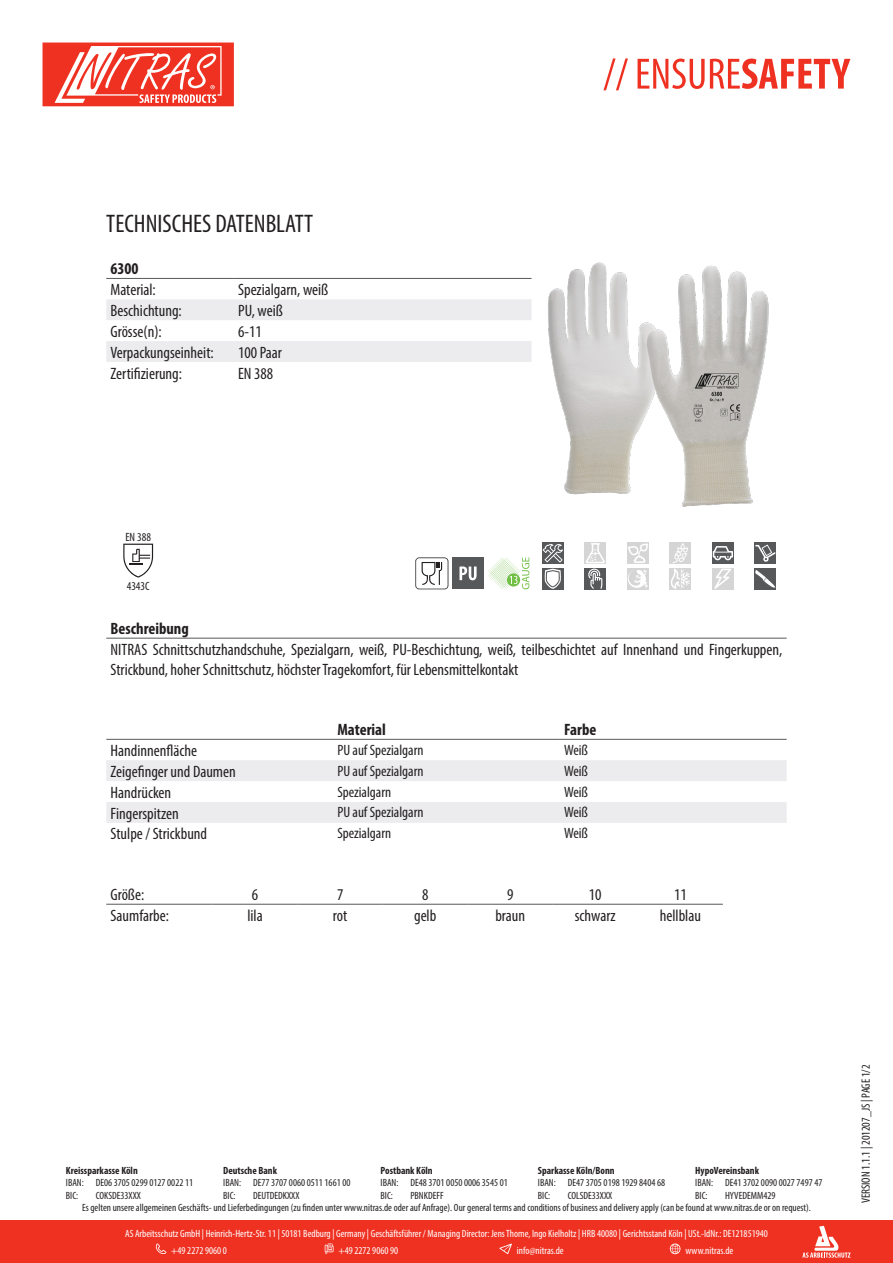
<style>
.page{position:relative;width:893px;height:1263px;background:#fff}
.page>*{position:absolute;margin:0;border:0;box-sizing:border-box;transform-origin:0 0}
.t1{font:condensed 25.5px "Myriad Pro";color:#231f20}
.t2{font:condensed 16.5px/19.8px "Myriad Pro";color:#231f20}
.t3{font:700 condensed 16.5px "Myriad Pro";color:#231f20}
.t4{font:condensed 15px "Myriad Pro";color:#231f20}
.t5{font:condensed 12px "Myriad Pro";color:#231f20}
.t6{font:condensed 10.5px/12.6px "Myriad Pro";color:#231f20}
.t7{font:condensed 10.5px/17px "Myriad Pro";color:#fff}
.t8{font:700 condensed 10.5px "Myriad Pro";color:#231f20}
</style>
<div class="page">
<svg style="left:603px;top:58px;width:247px;height:32px"></svg>
<svg style="left:43px;top:43px;width:191px;height:63px"></svg>
<div style="left:0;top:1220px;width:893px;height:43px;background:#ef3122"></div>
<svg style="left:802px;top:1226px;width:48px;height:32px"></svg>
<svg style="left:156px;top:1243px;width:10px;height:11px"></svg>
<svg style="left:325px;top:1243px;width:9px;height:11px"></svg>
<svg style="left:499px;top:1243px;width:13px;height:11px"></svg>
<svg style="left:670px;top:1243px;width:10px;height:11px"></svg>
<svg style="left:106px;top:299px;width:425px;height:63px"></svg>
<hr style="left:106px;top:278px;width:128px;height:1px;background:#57585a">
<hr style="left:234px;top:278px;width:297px;height:1px;background:#57585a">
<img style="left:531px;top:262px;width:238px;height:245px">
<svg style="left:123px;top:544px;width:30px;height:34px"></svg>
<svg style="left:415px;top:557px;width:33px;height:32px"></svg>
<div style="left:452px;top:557px;width:32px;height:32px;background:#57585a"></div>
<svg style="left:459px;top:566px;width:18px;height:14px"></svg>
<svg style="left:488px;top:557px;width:41px;height:32px"></svg>
<div style="left:542px;top:542px;width:21px;height:22px;background:#57585a"></div>
<svg style="left:543px;top:544px;width:20px;height:18px"></svg>
<div style="left:585px;top:542px;width:21px;height:22px;background:#d5d5d6"></div>
<svg style="left:586px;top:543px;width:19px;height:20px"></svg>
<div style="left:627px;top:542px;width:21px;height:22px;background:#d5d5d6"></div>
<svg style="left:628px;top:543px;width:20px;height:20px"></svg>
<div style="left:670px;top:542px;width:21px;height:22px;background:#d5d5d6"></div>
<div style="left:712px;top:542px;width:21px;height:22px;background:#57585a"></div>
<svg style="left:713px;top:546px;width:20px;height:14px"></svg>
<div style="left:755px;top:542px;width:21px;height:22px;background:#57585a"></div>
<svg style="left:755px;top:545px;width:21px;height:17px"></svg>
<div style="left:542px;top:568px;width:21px;height:21px;background:#57585a"></div>
<svg style="left:544px;top:569px;width:17px;height:20px"></svg>
<div style="left:585px;top:568px;width:21px;height:21px;background:#57585a"></div>
<svg style="left:588px;top:569px;width:14px;height:20px"></svg>
<div style="left:627px;top:568px;width:21px;height:21px;background:#d5d5d6"></div>
<svg style="left:628px;top:569px;width:20px;height:19px"></svg>
<div style="left:670px;top:568px;width:21px;height:21px;background:#d5d5d6"></div>
<svg style="left:671px;top:543px;width:19px;height:46px"></svg>
<div style="left:712px;top:568px;width:21px;height:21px;background:#d5d5d6"></div>
<svg style="left:714px;top:569px;width:17px;height:20px"></svg>
<div style="left:755px;top:568px;width:21px;height:21px;background:#57585a"></div>
<svg style="left:755px;top:570px;width:20px;height:18px"></svg>
<hr style="left:106px;top:638px;width:681px;height:1px;background:#57585a">
<svg style="left:106px;top:760px;width:681px;height:63px"></svg>
<hr style="left:106px;top:739px;width:227px;height:1px;background:#57585a">
<hr style="left:333px;top:739px;width:227px;height:1px;background:#57585a">
<hr style="left:560px;top:739px;width:227px;height:1px;background:#57585a">
<hr style="left:106px;top:904px;width:107px;height:1px;background:#57585a">
<hr style="left:213px;top:904px;width:85px;height:1px;background:#57585a">
<hr style="left:298px;top:904px;width:85px;height:1px;background:#57585a">
<hr style="left:383px;top:904px;width:85px;height:1px;background:#57585a">
<hr style="left:468px;top:904px;width:85px;height:1px;background:#57585a">
<hr style="left:553px;top:904px;width:85px;height:1px;background:#57585a">
<hr style="left:638px;top:904px;width:85px;height:1px;background:#57585a">
<p class="t1" style="left:106px;top:208px;width:208px">TECHNISCHES DATENBLATT</p>
<p class="t3" style="left:111px;top:258px;width:30px">6300</p>
<p class="t2" style="left:111px;top:279px;width:47px">Material:</p>
<p class="t2" style="left:238px;top:279px;width:92px">Spezialgarn, weiß</p>
<p class="t2" style="left:111px;top:300px;width:73px">Beschichtung:</p>
<p class="t2" style="left:238px;top:300px;width:46px">PU, weiß</p>
<p class="t2" style="left:111px;top:321px;width:53px">Grösse(n):</p>
<p class="t2" style="left:238px;top:321px;width:25px">6-11</p>
<p class="t2" style="left:111px;top:342px;width:105px">Verpackungseinheit:</p>
<p class="t2" style="left:238px;top:342px;width:45px">100 Paar</p>
<p class="t2" style="left:111px;top:363px;width:73px">Zertifizierung:</p>
<p class="t2" style="left:238px;top:363px;width:37px">EN 388</p>
<p class="t5" style="left:125px;top:529px;width:27px">EN 388</p>
<p class="t5" style="left:127px;top:578px;width:24px">4343C</p>
<p class="t3" style="left:111px;top:618px;width:80px">Beschreibung</p>
<p class="t2" style="left:111px;top:639px;width:673px">NITRAS Schnittschutzhandschuhe, Spezialgarn, weiß, PU-Beschichtung, weiß, teilbeschichtet auf Innenhand und Fingerkuppen,<br>Strickbund, hoher Schnittschutz, höchster Tragekomfort, für Lebensmittelkontakt</p>
<p class="t3" style="left:337px;top:719px;width:50px">Material</p>
<p class="t3" style="left:564px;top:719px;width:34px">Farbe</p>
<p class="t2" style="left:111px;top:740px;width:88px">Handinnenfläche</p>
<p class="t4" style="left:337px;top:741px;width:88px">PU auf Spezialgarn</p>
<p class="t4" style="left:564px;top:741px;width:25px">Weiß</p>
<p class="t2" style="left:111px;top:761px;width:127px">Zeigefinger und Daumen</p>
<p class="t4" style="left:337px;top:762px;width:88px">PU auf Spezialgarn</p>
<p class="t4" style="left:564px;top:762px;width:25px">Weiß</p>
<p class="t2" style="left:111px;top:782px;width:62px">Handrücken</p>
<p class="t4" style="left:337px;top:782px;width:55px">Spezialgarn</p>
<p class="t4" style="left:564px;top:782px;width:25px">Weiß</p>
<p class="t2" style="left:111px;top:803px;width:70px">Fingerspitzen</p>
<p class="t4" style="left:337px;top:803px;width:88px">PU auf Spezialgarn</p>
<p class="t4" style="left:564px;top:803px;width:25px">Weiß</p>
<p class="t2" style="left:111px;top:824px;width:98px">Stulpe / Strickbund</p>
<p class="t4" style="left:337px;top:824px;width:55px">Spezialgarn</p>
<p class="t4" style="left:564px;top:824px;width:25px">Weiß</p>
<p class="t2" style="left:111px;top:884px;width:35px">Größe:</p>
<p class="t2" style="left:252px;top:884px;width:8px">6</p>
<p class="t2" style="left:337px;top:884px;width:8px">7</p>
<p class="t2" style="left:422px;top:884px;width:8px">8</p>
<p class="t2" style="left:507px;top:884px;width:8px">9</p>
<p class="t2" style="left:589px;top:884px;width:14px">10</p>
<p class="t2" style="left:674px;top:884px;width:14px">11</p>
<p class="t2" style="left:111px;top:905px;width:60px">Saumfarbe:</p>
<p class="t2" style="left:247px;top:905px;width:17px">lila</p>
<p class="t2" style="left:333px;top:905px;width:16px">rot</p>
<p class="t2" style="left:414px;top:905px;width:24px">gelb</p>
<p class="t2" style="left:495px;top:905px;width:31px">braun</p>
<p class="t2" style="left:575px;top:905px;width:42px">schwarz</p>
<p class="t2" style="left:660px;top:905px;width:43px">hellblau</p>
<p class="t8" style="left:66px;top:1164px;width:73px">Kreissparkasse Köln</p>
<p class="t8" style="left:223px;top:1164px;width:55px">Deutsche Bank</p>
<p class="t8" style="left:381px;top:1164px;width:54px">Postbank Köln</p>
<p class="t8" style="left:538px;top:1164px;width:78px">Sparkasse Köln/Bonn</p>
<p class="t8" style="left:695px;top:1164px;width:65px">HypoVereinsbank</p>
<p class="t6" style="left:66px;top:1176px;width:19px">IBAN:<br>BIC:</p>
<p class="t6" style="left:96px;top:1176px;width:99px">DE06 3705 0299 0127 0022 11<br>COKSDE33XXX</p>
<p class="t6" style="left:223px;top:1176px;width:19px">IBAN:<br>BIC:</p>
<p class="t6" style="left:253px;top:1176px;width:99px">DE77 3707 0060 0511 1661 00<br>DEUTDEDKXXX</p>
<p class="t6" style="left:381px;top:1176px;width:19px">IBAN:<br>BIC:</p>
<p class="t6" style="left:410px;top:1176px;width:99px">DE48 3701 0050 0006 3545 01<br>PBNKDEFF</p>
<p class="t6" style="left:538px;top:1176px;width:19px">IBAN:<br>BIC:</p>
<p class="t6" style="left:568px;top:1176px;width:99px">DE47 3705 0198 1929 8404 68<br>COLSDE33XXX</p>
<p class="t6" style="left:695px;top:1176px;width:19px">IBAN:<br>BIC:</p>
<p class="t6" style="left:725px;top:1176px;width:99px">DE41 3702 0090 0027 7497 47</p>
<p class="t6" style="left:725px;top:1189px;width:52px">HYVEDEMM429</p>
<p class="t6" style="left:82px;top:1201px;width:730px">Es gelten unsere allgemeinen Geschäfts- und Lieferbedingungen (zu finden unter www.nitras.de oder auf Anfrage). Our general terms and conditions of business and delivery apply (can be found at www.nitras.de or on request).</p>
<p class="t7" style="left:171px;top:1225px;width:598px;text-indent:-46px">AS Arbeitsschutz GmbH | Heinrich-Hertz-Str. 11 | 50181 Bedburg | Germany | Geschäftsführer / Managing Director: Jens Thome, Ingo Kielholtz | HRB 40080 | Gerichtsstand Köln | USt.-IdNr.: DE121851940 +49 2272 9060 0</p>
<p class="t7" style="left:338px;top:1242px;width:61px">+49 2272 9060 90</p>
<p class="t7" style="left:517px;top:1242px;width:48px">info@nitras.de</p>
<p class="t7" style="left:685px;top:1242px;width:49px">www.nitras.de</p>
<p class="t5" style="left:859px;top:1203px;width:140px;rotate:-90deg">VERSION 1.1.1 | 201207_JS | PAGE 1/2</p>
</div>
